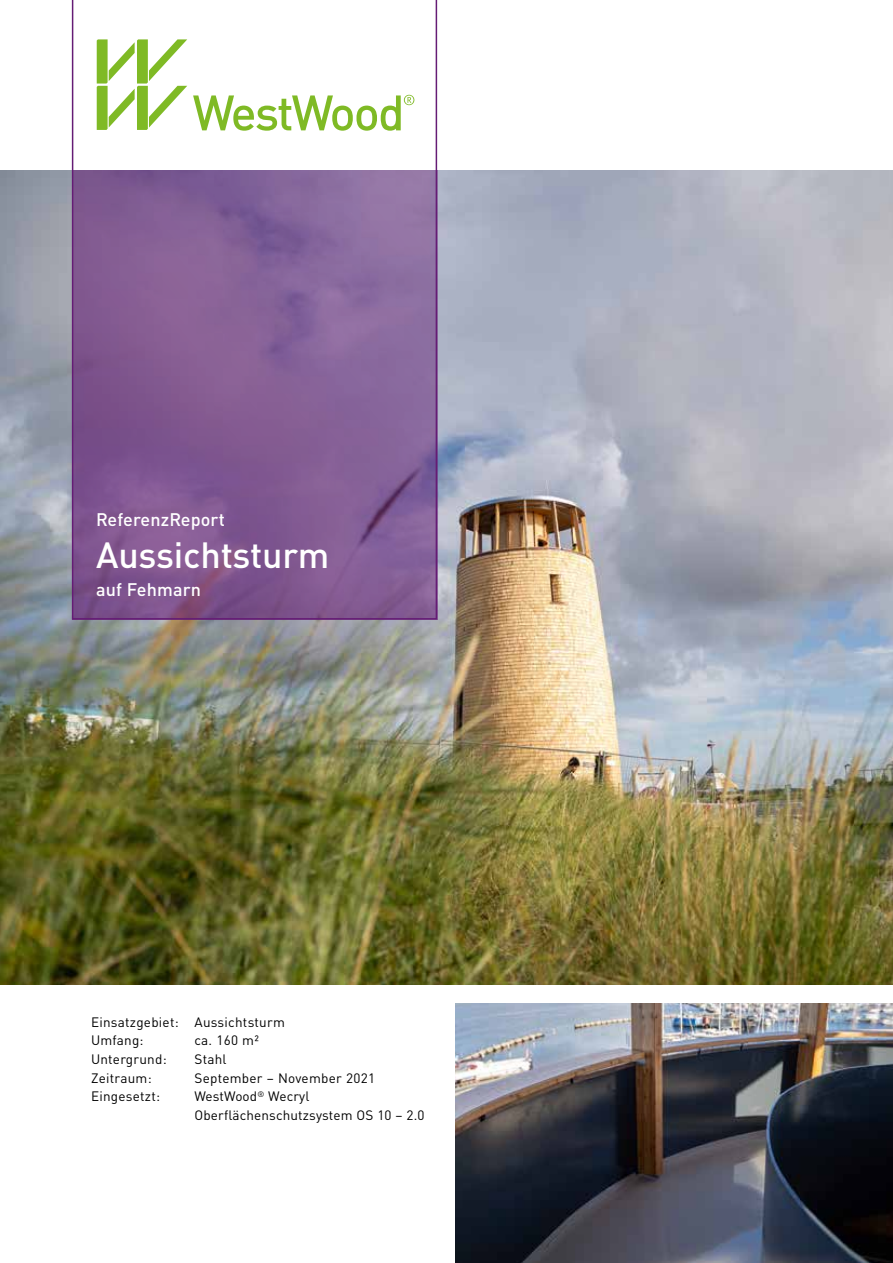
<style>
.page{position:relative;width:893px;height:1263px;background:#fff}
.page>*{position:absolute;margin:0;border:0;box-sizing:border-box;transform-origin:0 0}
.t1{font:500 36px "DIN Pro";letter-spacing:-.005em;color:#fff}
.t2{font:500 18px "DIN Pro";letter-spacing:.01em;color:#fff}
.t3{font:13.5px/18.8px "DIN Pro";letter-spacing:.02em;color:#000}
</style>
<div class="page">
<img style="left:0;top:171px;width:893px;height:813px">
<img style="left:456px;top:1003px;width:437px;height:260px">
<svg style="left:72px;top:0;width:365px;height:620px"></svg>
<svg style="left:193px;top:95px;width:221px;height:36px"></svg>
<svg style="left:97px;top:39px;width:90px;height:91px"></svg>
<h2 class="t2" style="left:96px;top:505px;width:130px">ReferenzReport</h2>
<h1 class="t1" style="left:96px;top:526px;width:235px">Aussichtsturm</h1>
<h2 class="t2" style="left:96px;top:575px;width:106px">auf Fehmarn</h2>
<p class="t3" style="left:91px;top:1012px;width:195px">Einsatzgebiet: Aussichtsturm<br>Umfang:</p>
<p class="t3" style="left:194px;top:1030px;width:66px">ca. 160 m²</p>
<p class="t3" style="left:91px;top:1049px;width:77px">Untergrund:</p>
<p class="t3" style="left:194px;top:1049px;width:34px">Stahl</p>
<p class="t3" style="left:91px;top:1068px;width:62px">Zeitraum:</p>
<p class="t3" style="left:194px;top:1068px;width:182px">September – November 2021</p>
<p class="t3" style="left:91px;top:1086px;width:71px">Eingesetzt:</p>
<p class="t3" style="left:194px;top:1086px;width:232px">WestWood<sup>®</sup> Wecryl<br>Oberflächenschutzsystem OS 10 – 2.0</p>
</div>
